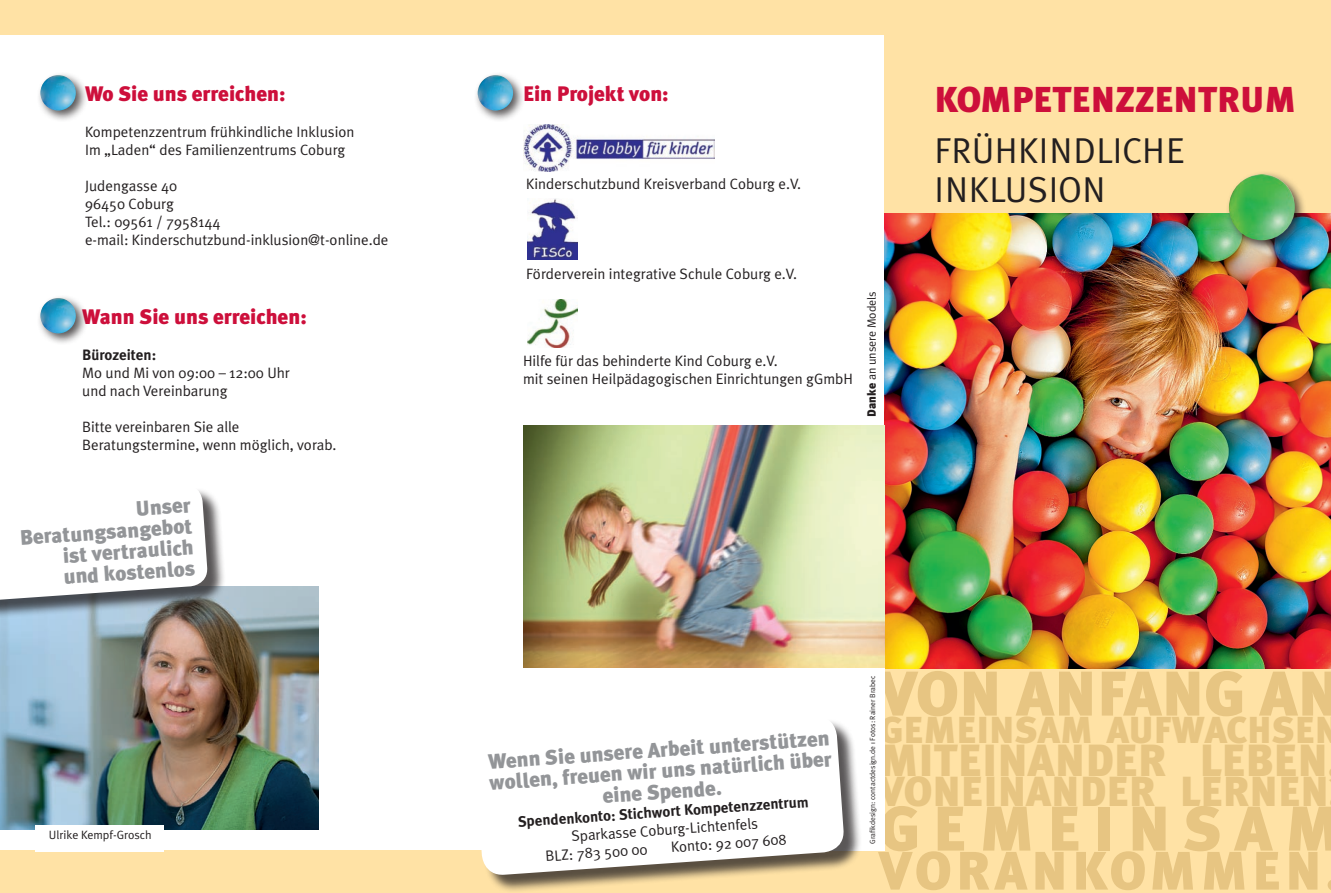
<style>
.page{position:relative;width:1331px;height:893px;background:#fff}
.page>*{position:absolute;margin:0;border:0;box-sizing:border-box;transform-origin:0 0}
.t1{font:900 63px "Meta Plus";color:#e7c582}
.t2{font:900 63px "Meta Plus";letter-spacing:.2em;color:#e7c582}
.t3{font:900 54px "Meta Plus";letter-spacing:.075em;color:#e7c582}
.t4{font:900 45px "Meta Plus";color:#e7c582}
.t5{font:900 42px "Meta Plus";color:#e7c582}
.t6{font:900 37.5px "Meta Plus";color:#e7c582}
.t7{font:36px/39px "Meta Plus Normal";letter-spacing:.01em;color:#231f20}
.t8{font:900 36px "Meta Plus";color:#cd0f3b}
.t9{font:900 21px/21px "Meta Plus";color:#939598;text-align:right}
.t10{font:900 21px "Meta Plus";color:#cd0f3b}
.t11{font:15px/18px "Meta Plus Normal";color:#231f20}
.t12{font:700 15px "Meta Plus";color:#231f20}
.t13{font:12px "Meta Plus Normal";color:#231f20}
.t14{font:7.5px "Meta Plus Normal";color:#231f20}
.s1{font-family:"Meta Plus";font-weight:900}
</style>
<div class="page">
<div style="left:0;top:850px;width:1331px;height:43px;background:#ffe2a5"></div>
<div style="left:884px;top:0;width:447px;height:893px;background:#ffe2a5"></div>
<img style="left:884px;top:214px;width:447px;height:455px">
<div style="left:1225px;top:170px;width:81px;height:82px;background:#231f20;opacity:.75"></div>
<img style="left:1229px;top:174px;width:66px;height:66px;border-radius:33px">
<img style="left:0;top:587px;width:319px;height:242px">
<div style="left:36px;top:825px;width:128px;height:27px;background:#fff"></div>
<div style="left:36px;top:294px;width:52px;height:51px;background:#231f20;opacity:.75"></div>
<img style="left:40px;top:298px;width:36px;height:35px;border-radius:18px">
<div style="left:36px;top:71px;width:52px;height:51px;background:#231f20;opacity:.75"></div>
<img style="left:40px;top:75px;width:36px;height:36px;border-radius:18px">
<div style="left:474px;top:71px;width:51px;height:51px;background:#231f20;opacity:.75"></div>
<img style="left:478px;top:75px;width:35px;height:36px;border-radius:18px">
<div style="left:0;top:0;width:1331px;height:34px;background:#ffe2a5"></div>
<div style="left:0;top:487px;width:225px;height:135px;background:#231f20;opacity:.75"></div>
<svg style="left:0;top:487px;width:208px;height:119px"></svg>
<img style="left:523px;top:425px;width:361px;height:243px">
<div style="left:477px;top:718px;width:385px;height:175px;background:#231f20;opacity:.75"></div>
<svg style="left:477px;top:718px;width:368px;height:158px"></svg>
<img style="left:523px;top:124px;width:191px;height:47px">
<img style="left:527px;top:198px;width:50px;height:62px">
<img style="left:527px;top:299px;width:50px;height:48px">
<h3 class="t10" style="left:85px;top:81px;width:202px">Wo Sie uns erreichen:</h3>
<p class="t11" style="left:85px;top:123px;width:271px">Kompetenzzentrum frühkindliche Inklusion<br>Im „Laden“ des Familienzentrums Coburg</p>
<p class="t11" style="left:85px;top:177px;width:305px">Judengasse 40<br>96450 Coburg<br>Tel.: 09561 / 7958144<br>e-mail: Kinderschutzbund-inklusion@t-online.de</p>
<h3 class="t10" style="left:82px;top:304px;width:226px">Wann Sie uns erreichen:</h3>
<p class="t12" style="left:82px;top:346px;width:76px">Bürozeiten:</p>
<p class="t11" style="left:82px;top:364px;width:209px">Mo und Mi von 09:00 – 12:00 Uhr und nach Vereinbarung</p>
<p class="t11" style="left:82px;top:418px;width:256px">Bitte vereinbaren Sie alle<br>Beratungstermine, wenn möglich, vorab.</p>
<h3 class="t9" style="left:18px;top:506px;width:174px;rotate:-4deg">Unser<br>Beratungsangebot ist vertraulich<br>und kostenlos</h3>
<p class="t13" style="left:49px;top:828px;width:104px">Ulrike Kempf-Grosch</p>
<h3 class="t10" style="left:523px;top:81px;width:147px">Ein Projekt von:</h3>
<p class="t11" style="left:526px;top:174px;width:277px">Kinderschutzbund Kreisverband Coburg e.V.</p>
<p class="t11" style="left:526px;top:264px;width:272px">Förderverein integrative Schule Coburg e.V.</p>
<p class="t11" style="left:523px;top:351px;width:331px">Hilfe für das behinderte Kind Coburg e.V.<br>mit seinen Heilpädagogischen Einrichtungen gGmbH</p>
<p class="t13" style="left:865px;top:417px;width:127px;rotate:-90deg"><span class="s1">Danke</span> an unsere Models</p>
<h3 class="t8" style="left:934px;top:79px;width:363px">KOMPETENZZENTRUM</h3>
<h3 class="t7" style="left:934px;top:131px;width:252px">FRÜHKINDLICHE<br>INKLUSION</h3>
<h3 class="t9" style="left:487px;top:751px;width:344px;text-align:center;rotate:-4deg">Wenn Sie unsere Arbeit unterstützen wollen, freuen wir uns natürlich über eine Spende.</h3>
<p class="t12" style="left:517px;top:813px;width:293px;rotate:-4deg">Spendenkonto: Stichwort Kompetenzzentrum</p>
<p class="t11" style="left:543px;top:829px;width:216px;text-indent:27px;rotate:-4deg">Sparkasse Coburg-Lichtenfels<br>BLZ: 783 500 00</p>
<p class="t11" style="left:670px;top:838px;width:117px;rotate:-4deg">Konto: 92 007 608</p>
<h1 class="t1" style="left:879px;top:657px;width:462px">VON ANFANG AN</h1>
<h3 class="t6" style="left:879px;top:708px;width:462px">GEMEINSAM AUFWACHSEN</h3>
<h3 class="t4" style="left:879px;top:734px;width:450px">MITEINANDER LEBEN</h3>
<h3 class="t5" style="left:879px;top:766px;width:451px">VONEINANDER LERNEN</h3>
<h1 class="t2" style="left:879px;top:792px;width:462px">GEMEINSAM</h1>
<h2 class="t3" style="left:879px;top:839px;width:444px">VORANKOMMEN</h2>
<p class="t14" style="left:868px;top:844px;width:169px;rotate:-90deg">Grafikdesign: contactdesign.de ı Fotos: Rainer Brabec</p>
</div>
